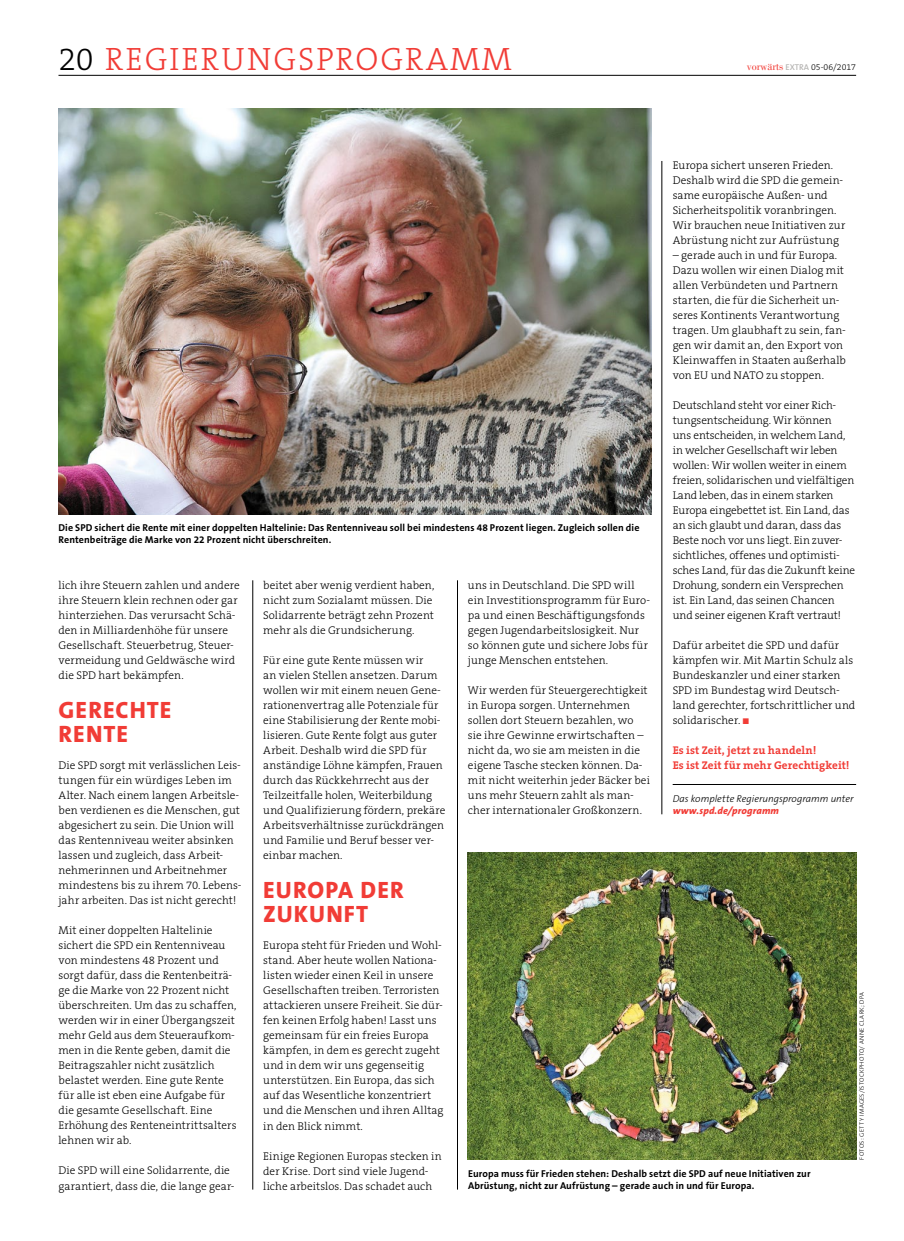
<style>
.page{position:relative;width:904px;height:1241px;background:#fff}
.page>*{position:absolute;margin:0;border:0;box-sizing:border-box;transform-origin:0 0}
.t1{font:300 32.5px "The Serif B3";letter-spacing:.06em;color:#f13c36}
.t2{font:800 23.75px/23.8px "The Sans B8";letter-spacing:.04em;color:#f13c36}
.t3{font:300 11.25px/15px "The Serif B3";letter-spacing:.01em;color:#000}
.t4{font:700 11.25px/15px "The Serif B7";letter-spacing:.01em;color:#f13c36}
.t5{font:700 10px/12.5px "The Sans B7";letter-spacing:.01em;color:#000}
.t6{font:italic 300 10px "The Sans B3";color:#000}
.t7{font:italic 800 10px "The Sans B8";letter-spacing:.015em;color:#f13c36}
.t8{font:300 8.75px "The Serif B3";color:#000}
.t9{font:300 6.25px "The Sans B3";letter-spacing:.04em;color:#000}
.s1{color:#000}
.s2{font-family:"Bodoni";font-weight:400;font-size:11.25px;color:#f13c36}
.s3{font-family:"The Sans B6";font-weight:600;font-size:8.5px;color:#b7b6b4}
.s4{color:#f13c36}
</style>
<div class="page">
<hr style="left:58px;top:75px;width:798px;height:1px;background:#000">
<hr style="left:661px;top:161px;width:1px;height:653px;background:#000">
<hr style="left:457px;top:580px;width:1px;height:609px;background:#000">
<hr style="left:252px;top:580px;width:1px;height:609px;background:#000">
<img style="left:58px;top:109px;width:593px;height:405px">
<img style="left:468px;top:852px;width:388px;height:307px">
<hr style="left:672px;top:784px;width:184px;height:1px;background:#000">
<h1 class="t1" style="left:58px;top:41px;width:87px"><span class="s1">20</span> Regier</h1>
<h1 class="t1" style="left:221px;top:41px;width:73px">ungspr</h1>
<h1 class="t1" style="left:355px;top:41px;width:52px">ogramm</h1>
<p class="t8" style="left:746px;top:62px;width:111px"><span class="s2">vorwärts</span> <span class="s3">EXTRA</span> 05-06/2017</p>
<p class="t3" style="left:672px;top:158px;width:174px">Europa sichert unseren Frieden.<br>Deshalb wird die SPD die gemein&shy;same europäische Außen- und<br>Sicherheitspolitik voranbringen.<br>Wir brauchen neue Initiativen zur<br>Abrüstung nicht zur Aufrüstung</p>
<p class="t3" style="left:672px;top:248px;width:175px">– gerade auch in und für Europa.<br>Dazu wollen wir einen Dialog mit allen Verbündeten und Partnern starten, die für die Sicherheit un&shy;seres Kontinents Verantwortung tragen. Um glaubhaft zu sein, fan&shy;gen wir damit an, den Export von<br>Kleinwaffen in Staaten außerhalb von EU und NATO zu stoppen.</p>
<p class="t3" style="left:672px;top:398px;width:184px">Deutschland steht vor einer Rich&shy;tungsentscheidung. Wir können<br>uns entscheiden, in welchem Land, in welcher Gesellschaft wir leben wollen: Wir wollen weiter in einem freien, solidarischen und vielfältigen Land leben, das in einem starken Europa eingebettet ist. Ein Land, das an sich glaubt und daran, dass das Beste noch vor uns liegt. Ein zuver&shy;sichtliches, offenes und optimisti&shy;sches Land, für das die Zukunft keine Drohung, sondern ein Versprechen ist. Ein Land, das seinen Chancen und seiner eigenen Kraft vertraut!</p>
<p class="t3" style="left:672px;top:638px;width:184px">Dafür arbeitet die SPD und dafür kämpfen wir. Mit Martin Schulz als<br>Bundeskanzler und einer starken<br>SPD im Bundestag wird Deutsch&shy;land gerechter, fortschrittlicher und solidarischer. <span class="s4">■</span></p>
<p class="t4" style="left:672px;top:743px;width:178px">Es ist Zeit, jetzt zu handeln!<br>Es ist Zeit für mehr Gerechtigkeit!</p>
<p class="t5" style="left:58px;top:521px;width:582px">Die SPD sichert die Rente mit einer doppelten Haltelinie: Das Rentenniveau soll bei mindestens 48 Prozent liegen. Zugleich sollen die<br>Rentenbeiträge die Marke von 22 Prozent nicht überschreiten.</p>
<p class="t3" style="left:263px;top:578px;width:173px">beitet aber wenig verdient haben, nicht zum Sozialamt müssen. Die<br>Solidarrente beträgt zehn Prozent mehr als die Grundsicherung.</p>
<p class="t3" style="left:263px;top:653px;width:184px">Für eine gute Rente müssen wir<br>an vielen Stellen ansetzen. Darum wollen wir mit einem neuen Gene&shy;rationenvertrag alle Potenziale für eine Stabilisierung der Rente mobi&shy;lisieren. Gute Rente folgt aus guter Arbeit. Deshalb wird die SPD für anständige Löhne kämpfen, Frauen durch das Rückkehrrecht aus der Teilzeitfalle holen, Weiterbildung und Qualifizierung fördern, prekäre Arbeitsverhältnisse zurückdrängen und Familie und Beruf besser ver&shy;einbar machen.</p>
<h2 class="t2" style="left:263px;top:878px;width:142px">EUROPA DER<br>ZUKUNFT</h2>
<p class="t3" style="left:263px;top:938px;width:182px">Europa steht für Frieden und Wohl&shy;stand. Aber heute wollen Nationa&shy;listen wieder einen Keil in unsere Gesellschaften treiben. Terroristen attackieren unsere Freiheit. Sie dür&shy;fen keinen Erfolg haben! Lasst uns gemeinsam für ein freies Europa kämpfen, in dem es gerecht zugeht und in dem wir uns gegenseitig unterstützen. Ein Europa, das sich auf das Wesentliche konzentriert und die Menschen und ihren Alltag in den Blick nimmt.</p>
<p class="t3" style="left:263px;top:1148px;width:180px">Einige Regionen Europas stecken in der Krise. Dort sind viele Jugend&shy;liche arbeitslos. Das schadet auch</p>
<p class="t3" style="left:58px;top:578px;width:183px">lich ihre Steuern zahlen und andere ihre Steuern klein rechnen oder gar hinterziehen. Das verursacht Schä&shy;den in Milliardenhöhe für unsere Gesellschaft. Steuerbetrug, Steuer&shy;vermeidung und Geldwäsche wird die SPD hart bekämpfen.</p>
<h2 class="t2" style="left:58px;top:698px;width:112px">GERECHTE -RE NTE</h2>
<p class="t3" style="left:58px;top:758px;width:185px">Die SPD sorgt mit verlässlichen Leis&shy;tungen für ein würdiges Leben im Alter. Nach einem langen Arbeitsle&shy;ben verdienen es die Menschen, gut abgesichert zu sein. Die Union will das Rentenniveau weiter absinken lassen und zugleich, dass Arbeit&shy;nehmerinnen und Arbeitnehmer mindestens bis zu ihrem 70. Lebens&shy;jahr arbeiten. Das ist nicht gerecht!</p>
<p class="t3" style="left:58px;top:923px;width:180px">Mit einer doppelten Haltelinie sichert die SPD ein Rentenniveau von mindestens 48 Prozent und sorgt dafür, dass die Rentenbeiträ&shy;ge die Marke von 22 Prozent nicht überschreiten. Um das zu schaffen, werden wir in einer Übergangszeit mehr Geld aus dem Steueraufkom&shy;men in die Rente geben, damit die<br>Beitragszahler nicht zusätzlich belastet werden. Eine gute Rente für alle ist eben eine Aufgabe für die gesamte Gesellschaft. Eine<br>Erhöhung des Renteneintrittsalters lehnen wir ab.</p>
<p class="t3" style="left:58px;top:1163px;width:177px">Die SPD will eine Solidarrente, die garantiert, dass die, die lange gear-</p>
<p class="t3" style="left:468px;top:578px;width:184px">uns in Deutschland. Die SPD will ein Investitionsprogramm für Euro&shy;pa und einen Beschäftigungsfonds gegen Jugendarbeitslosigkeit. Nur so können gute und sichere Jobs für junge Menschen entstehen.</p>
<p class="t3" style="left:468px;top:683px;width:183px">Wir werden für Steuergerechtigkeit in Europa sorgen. Unternehmen sollen dort Steuern bezahlen, wo sie ihre Gewinne erwirtschaften – nicht da, wo sie am meisten in die eigene Tasche stecken können. Da&shy;mit nicht weiterhin jeder Bäcker bei uns mehr Steuern zahlt als man&shy;cher internationaler Großkonzern.</p>
<p class="t6" style="left:672px;top:793px;width:182px">Das komplette Regierungsprogramm unter</p>
<p class="t7" style="left:672px;top:805px;width:108px">www.spd.de/programm</p>
<p class="t9" style="left:858px;top:1159px;width:168px;rotate:-90deg">Fotos: Getty Images/iStockphoto/ Anne Clark; DPA</p>
<p class="t5" style="left:468px;top:1167px;width:344px">Europa muss für Frieden stehen: Deshalb setzt die SPD auf neue Initiativen zur<br>Abrüstung, nicht zur Aufrüstung – gerade auch in und für Europa.</p>
</div>
